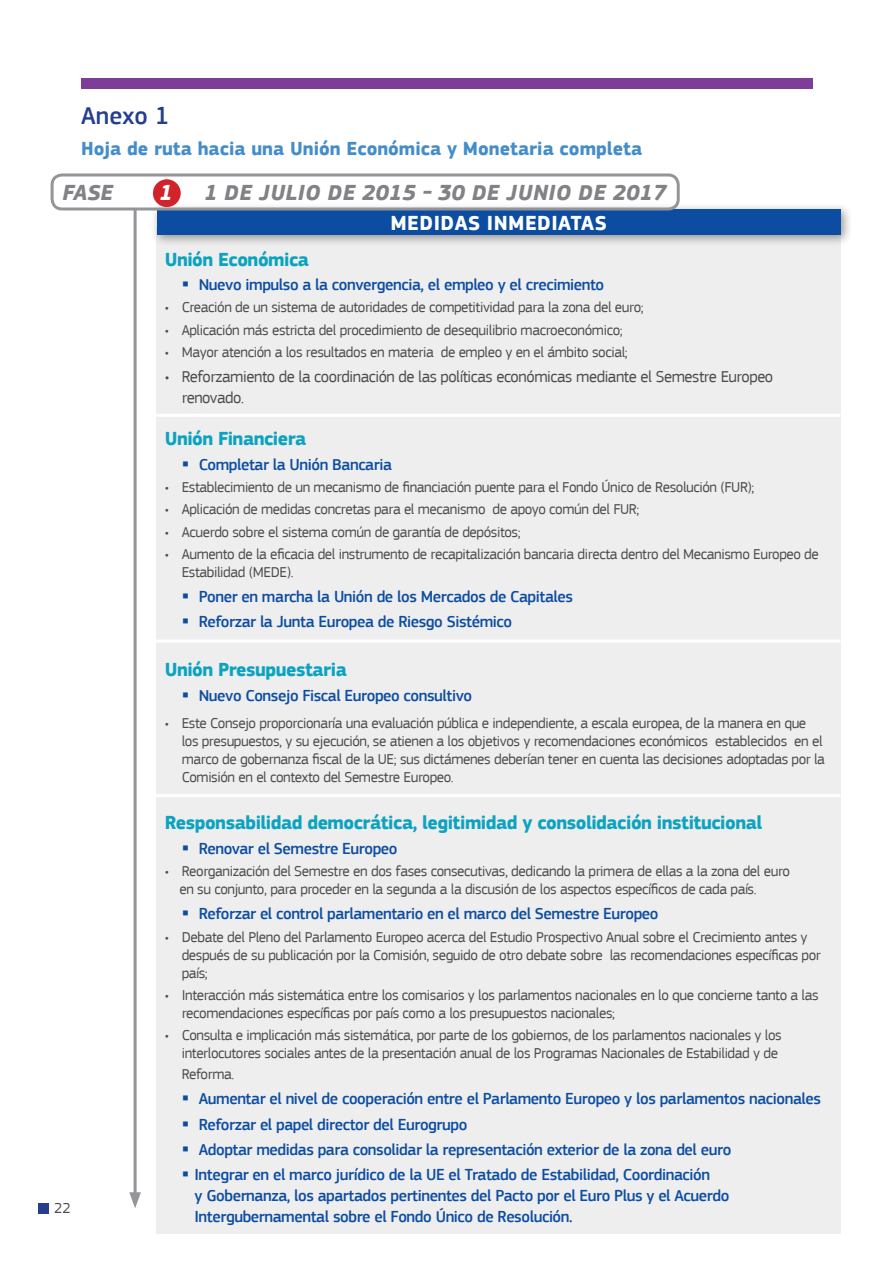
<style>
.page{position:relative;width:893px;height:1263px;background:#fff}
.page>*{position:absolute;margin:0;border:0;box-sizing:border-box;transform-origin:0 0}
._01_TITLE{font:500 25.5px "EC Square Sans Pro";color:#253f8e}
.t1{font:italic 700 22.5px "EC Square Sans Pro";letter-spacing:.02em;color:#808285}
.t2{font:italic 700 22.5px "EC Square Sans Pro";color:#fff}
.t3{font:700 21px "EC Square Sans Pro";letter-spacing:.02em;color:#fff}
._03title{font:700 19.5px "EC Square Sans Pro";letter-spacing:-.025em;color:#0ba3c0}
._02_TITLE{font:700 19.5px "EC Square Sans Pro";color:#448dcb}
.t4{font:500 16.5px/21px "EC Square Sans Pro";letter-spacing:-.025em;color:#0d4da1}
.t5{font:16.5px/21px "EC Square Sans Pro";letter-spacing:-.025em;color:#4b4c4d}
.t6{font:15px/18px "EC Square Sans Pro";letter-spacing:-.025em;color:#4b4c4d}
</style>
<div class="page">
<div style="left:38px;top:1203px;width:10px;height:10px;background:#253f8e"></div>
<div style="left:81px;top:79px;width:732px;height:10px;background:#7e3e98"></div>
<div style="left:156px;top:247px;width:684px;height:987px;background:#eeeeef"></div>
<div style="left:151px;top:203px;width:701px;height:44px;background:#231f20;opacity:.45"></div>
<div style="left:157px;top:209px;width:683px;height:26px;background:#0d4da1"></div>
<div style="left:51px;top:173px;width:629px;height:37px;border:3px solid #939598;border-radius:10px"></div>
<div style="left:153px;top:179px;width:28px;height:28px;background:#d1232a;border-radius:50%"></div>
<hr style="left:134px;top:208px;width:3px;height:990px;background:#939598">
<svg style="left:129px;top:1192px;width:12px;height:16px"></svg>
<hr style="left:156px;top:414px;width:684px;height:3px;background:#fff">
<hr style="left:156px;top:640px;width:684px;height:3px;background:#fff">
<hr style="left:156px;top:794px;width:684px;height:3px;background:#fff">
<svg style="left:183px;top:282px;width:5px;height:5px"></svg>
<svg style="left:183px;top:461px;width:5px;height:5px"></svg>
<svg style="left:183px;top:594px;width:5px;height:4px"></svg>
<svg style="left:183px;top:619px;width:5px;height:5px"></svg>
<svg style="left:183px;top:693px;width:5px;height:5px"></svg>
<svg style="left:183px;top:845px;width:5px;height:5px"></svg>
<svg style="left:183px;top:911px;width:5px;height:5px"></svg>
<svg style="left:183px;top:1096px;width:5px;height:5px"></svg>
<svg style="left:183px;top:1121px;width:5px;height:5px"></svg>
<svg style="left:183px;top:1146px;width:5px;height:5px"></svg>
<svg style="left:183px;top:1172px;width:5px;height:4px"></svg>
<p class="_01_TITLE" style="left:81px;top:101px;width:90px">Anexo 1</p>
<p class="_02_TITLE" style="left:81px;top:137px;width:562px">Hoja de ruta hacia una Unión Económica y Monetaria completa</p>
<p class="t1" style="left:63px;top:179px;width:52px">FASE</p>
<p class="t2" style="left:159px;top:179px;width:15px">1</p>
<p class="t1" style="left:204px;top:179px;width:464px">1 DE JULIO DE 2015 - 30 DE JUNIO DE 2017</p>
<p class="t6" style="left:54px;top:1199px;width:18px">22</p>
<p class="t3" style="left:390px;top:210px;width:218px">MEDIDAS INMEDIATAS</p>
<p class="_03title" style="left:165px;top:248px;width:146px">Unión Económica</p>
<p class="t4" style="left:199px;top:275px;width:407px">Nuevo impulso a la convergencia, el empleo y el crecimiento</p>
<p class="t6" style="left:165px;top:299px;width:481px">• Creación de un sistema de autoridades de competitividad para la zona del euro;</p>
<p class="t6" style="left:165px;top:321px;width:460px">• Aplicación más estricta del procedimiento de desequilibrio macroeconómico;</p>
<p class="t6" style="left:165px;top:343px;width:465px">• Mayor atención a los resultados en materia de empleo y en el ámbito social;</p>
<p class="t5" style="left:182px;top:366px;width:593px;text-indent:-17px">• Reforzamiento de la coordinación de las políticas económicas mediante el Semestre Europeo renovado.</p>
<p class="_03title" style="left:165px;top:426px;width:143px">Unión Financiera</p>
<p class="t4" style="left:199px;top:454px;width:195px">Completar la Unión Bancaria</p>
<p class="t6" style="left:165px;top:478px;width:591px">• Establecimiento de un mecanismo de financiación puente para el Fondo Único de Resolución (FUR);</p>
<p class="t6" style="left:165px;top:500px;width:476px">• Aplicación de medidas concretas para el mecanismo de apoyo común del FUR;</p>
<p class="t6" style="left:165px;top:523px;width:358px">• Acuerdo sobre el sistema común de garantía de depósitos;</p>
<p class="t6" style="left:182px;top:545px;width:639px;text-indent:-17px">• Aumento de la eficacia del instrumento de recapitalización bancaria directa dentro del Mecanismo Europeo de<br>Estabilidad (MEDE).</p>
<p class="t4" style="left:199px;top:586px;width:376px">Poner en marcha la Unión de los Mercados de Capitales</p>
<p class="t4" style="left:199px;top:612px;width:315px">Reforzar la Junta Europea de Riesgo Sistémico</p>
<p class="_03title" style="left:165px;top:658px;width:184px">Unión Presupuestaria</p>
<p class="t4" style="left:199px;top:686px;width:275px">Nuevo Consejo Fiscal Europeo consultivo</p>
<p class="t6" style="left:182px;top:714px;width:645px;text-indent:-17px">• Este Consejo proporcionaría una evaluación pública e independiente, a escala europea, de la manera en que los presupuestos, y su ejecución, se atienen a los objetivos y recomendaciones económicos establecidos en el marco de gobernanza fiscal de la UE; sus dictámenes deberían tener en cuenta las decisiones adoptadas por la Comisión en el contexto del Semestre Europeo.</p>
<p class="_03title" style="left:165px;top:810px;width:599px">Responsabilidad democrática, legitimidad y consolidación institucional</p>
<p class="t4" style="left:199px;top:838px;width:200px">Renovar el Semestre Europeo</p>
<p class="t6" style="left:179px;top:862px;width:612px;text-indent:-15px">• Reorganización del Semestre en dos fases consecutivas, dedicando la primera de ellas a la zona del euro en su conjunto, para proceder en la segunda a la discusión de los aspectos específicos de cada país.</p>
<p class="t4" style="left:199px;top:904px;width:461px">Reforzar el control parlamentario en el marco del Semestre Europeo</p>
<p class="t6" style="left:182px;top:928px;width:641px;text-indent:-17px">• Debate del Pleno del Parlamento Europeo acerca del Estudio Prospectivo Anual sobre el Crecimiento antes y después de su publicación por la Comisión, seguido de otro debate sobre las recomendaciones específicas por país;</p>
<p class="t6" style="left:182px;top:986px;width:638px;text-indent:-17px">• Interacción más sistemática entre los comisarios y los parlamentos nacionales en lo que concierne tanto a las recomendaciones específicas por país como a los presupuestos nacionales;</p>
<p class="t6" style="left:165px;top:1026px;width:618px;text-align:right">• Consulta e implicación más sistemática, por parte de los gobiernos, de los parlamentos nacionales y los interlocutores sociales antes de la presentación anual de los Programas Nacionales de Estabilidad y de</p>
<p class="t6" style="left:182px;top:1065px;width:54px">Reforma.</p>
<p class="t4" style="left:199px;top:1089px;width:624px">Aumentar el nivel de cooperación entre el Parlamento Europeo y los parlamentos nacionales</p>
<p class="t4" style="left:199px;top:1114px;width:270px">Reforzar el papel director del Eurogrupo</p>
<p class="t4" style="left:199px;top:1139px;width:534px">Adoptar medidas para consolidar la representación exterior de la zona del euro</p>
<p class="t4" style="left:194px;top:1164px;width:536px">Integrar en el marco jurídico de la UE el Tratado de Estabilidad, Coordinación<br>y Gobernanza, los apartados pertinentes del Pacto por el Euro Plus y el Acuerdo<br>Intergubernamental sobre el Fondo Único de Resolución.</p>
</div>
